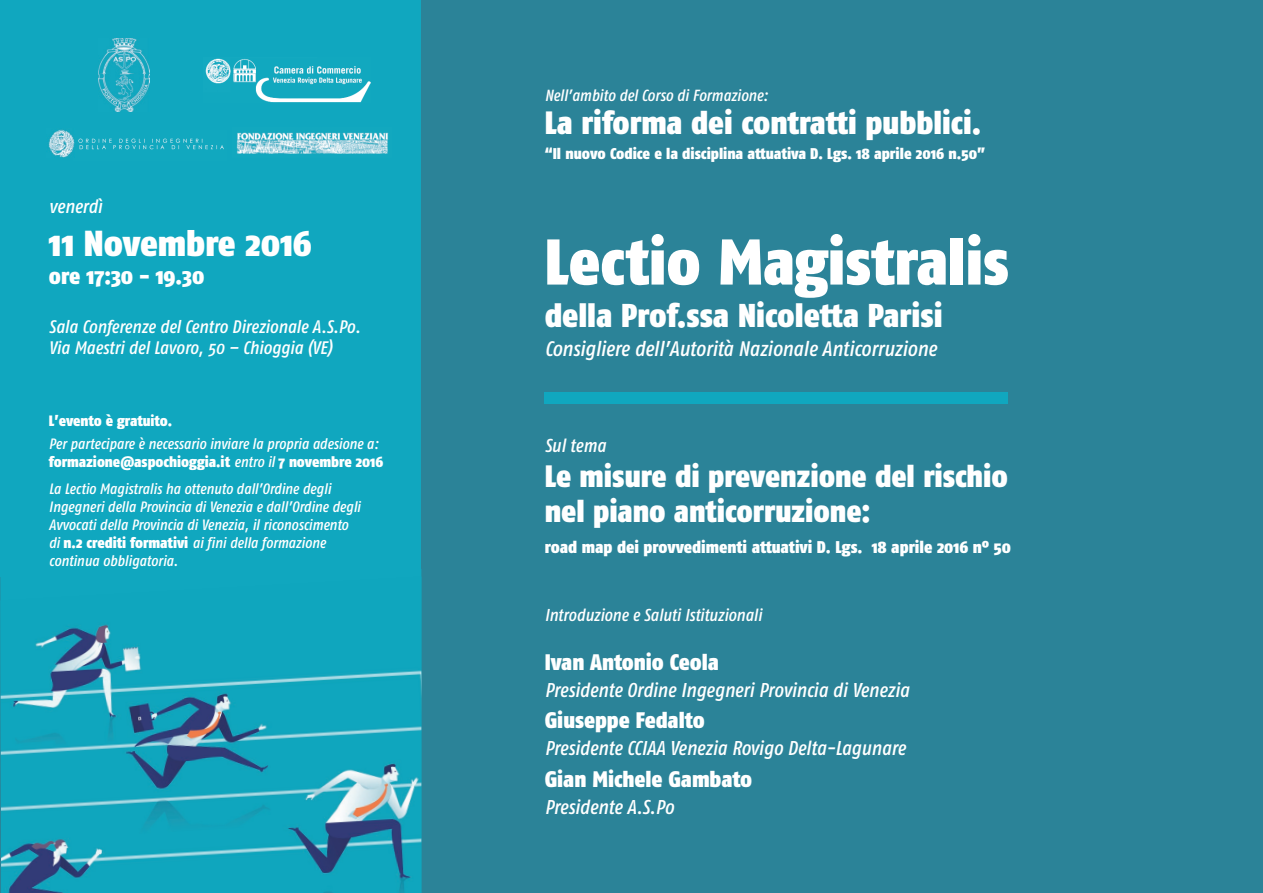
<style>
.page{position:relative;width:1263px;height:893px;background:#2b8398}
.page>*{position:absolute;margin:0;border:0;box-sizing:border-box;transform-origin:0 0}
.t1{font:900 64.5px "Fago Co";color:#fff}
.t2{font:900 36.15px "Fago Co";color:#fff}
.t3{font:900 33px "Fago Co";color:#fff}
.t4{font:900 32.25px "Fago Co";letter-spacing:-.005em;color:#fff}
.t5{font:900 30.9px/35px "Fago Co";letter-spacing:-.005em;color:#fff}
.t6{font:900 22.8px "Fago Co";letter-spacing:-.005em;color:#fff}
.t7{font:900 22.5px "Fago Co";color:#fff}
.t8{font:italic 500 21px "Fago Co";color:#fff}
.t9{font:italic 500 19.95px "Fago Co";color:#fff}
.t10{font:italic 500 18.9px "Fago Co";color:#fff}
.t11{font:italic 500 18.6px "Fago Co";color:#fff}
.t12{font:italic 500 18.15px/21.8px "Fago Co";color:#fff}
.t13{font:italic 500 17.25px "Fago Co";color:#fff}
.t14{font:900 16.95px "Fago Co";color:#fff}
.t15{font:italic 500 16.05px "Fago Co";color:#fff}
.t16{font:900 15.6px "Fago Co";color:#fff}
.t17{font:italic 500 15px/18px "Fago Co";color:#fff}
.t18{font:900 15px "Fago Co";letter-spacing:-.005em;color:#fff}
.s1{font-weight:900;font-style:normal}
</style>
<div class="page">
<div style="left:0;top:0;width:421px;height:576px;background:#10a7bf"></div>
<div style="left:545px;top:393px;width:463px;height:11px;background:#10a7bf"></div>
<img style="left:0;top:576px;width:421px;height:317px">
<img style="left:98px;top:38px;width:51px;height:73px">
<img style="left:205px;top:58px;width:165px;height:44px">
<img style="left:236px;top:132px;width:153px;height:22px">
<img style="left:78px;top:138px;width:146px;height:12px">
<img style="left:48px;top:129px;width:27px;height:28px">
<p class="t10" style="left:49px;top:196px;width:55px">venerdì</p>
<h2 class="t2" style="left:49px;top:222px;width:265px">11 Novembre 2016</h2>
<h3 class="t6" style="left:49px;top:262px;width:157px">ore 17:30 - 19.30</h3>
<p class="t12" style="left:49px;top:315px;width:313px">Sala Conferenze del Centro Direzionale A.S.Po.<br>Via Maestri del Lavoro, 50 – Chioggia (VE)</p>
<p class="t18" style="left:49px;top:412px;width:125px">L’evento è gratuito.</p>
<p class="t17" style="left:49px;top:434px;width:336px">Per partecipare è necessario inviare la propria adesione a: <span class="s1">formazione@aspochioggia.it</span> entro il <span class="s1">7 novembre 2016</span></p>
<p class="t17" style="left:49px;top:479px;width:313px">La Lectio Magistralis ha ottenuto dall’Ordine degli Ingegneri della Provincia di Venezia e dall’Ordine degli Avvocati della Provincia di Venezia, il riconoscimento di <span class="s1">n.2 crediti formativi</span> ai fini della formazione continua obbligatoria.</p>
<p class="t15" style="left:545px;top:86px;width:225px">Nell’ambito del Corso di Formazione:</p>
<h3 class="t4" style="left:545px;top:104px;width:438px">La riforma dei contratti pubblici.</h3>
<p class="t16" style="left:545px;top:144px;width:442px">“Il nuovo Codice e la disciplina attuativa D. Lgs. 18 aprile 2016 n.50”</p>
<h1 class="t1" style="left:545px;top:223px;width:466px">Lectio Magistralis</h1>
<h3 class="t3" style="left:545px;top:295px;width:399px">della Prof.ssa Nicoletta Parisi</h3>
<h3 class="t8" style="left:545px;top:336px;width:393px">Consigliere dell’Autorità Nazionale Anticorruzione</h3>
<p class="t11" style="left:545px;top:434px;width:63px">Sul tema</p>
<h3 class="t5" style="left:545px;top:458px;width:465px">Le misure di prevenzione del rischio nel piano anticorruzione:</h3>
<p class="t14" style="left:545px;top:536px;width:468px">road map dei provvedimenti attuativi D. Lgs. 18 aprile 2016 n° 50</p>
<p class="t13" style="left:545px;top:605px;width:219px">Introduzione e Saluti Istituzionali</p>
<h3 class="t7" style="left:545px;top:648px;width:176px">Ivan Antonio Ceola</h3>
<h3 class="t9" style="left:545px;top:678px;width:366px">Presidente Ordine Ingegneri Provincia di Venezia</h3>
<h3 class="t7" style="left:545px;top:707px;width:161px">Giuseppe Fedalto</h3>
<h3 class="t9" style="left:545px;top:737px;width:362px">Presidente CCIAA Venezia Rovigo Delta-Lagunare</h3>
<h3 class="t7" style="left:545px;top:765px;width:209px">Gian Michele Gambato</h3>
<h3 class="t9" style="left:545px;top:796px;width:131px">Presidente A.S.Po</h3>
</div>
